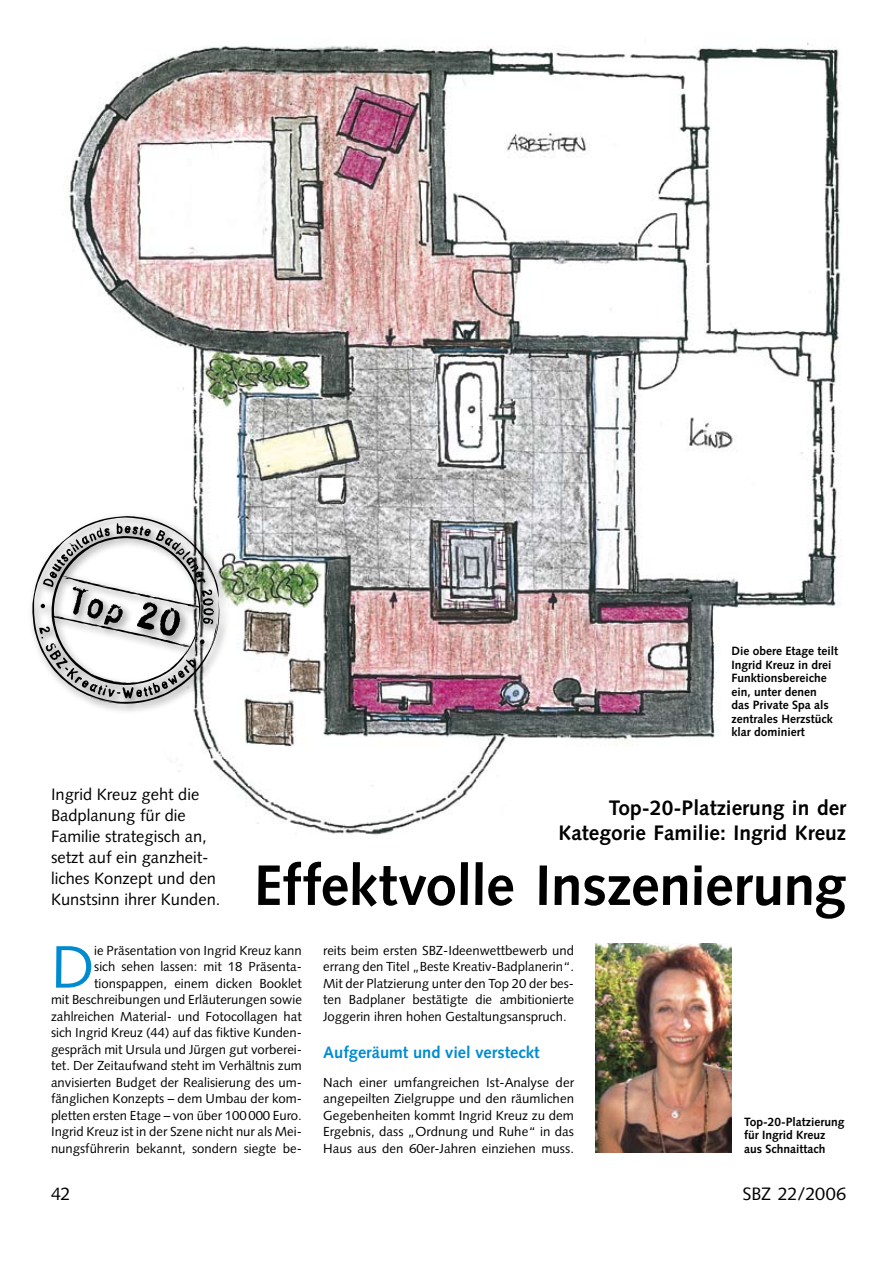
<style>
.page{position:relative;width:893px;height:1263px;background:#fff}
.page>*{position:absolute;margin:0;border:0;box-sizing:border-box;transform-origin:0 0}
.t1{font:59.85px "Syntax LT Std";color:#008bd0}
.t2{font:700 57px "Syntax LT Std";letter-spacing:-.01em;color:#000}
.t3{font:700 21px/25.5px "Syntax LT Std";color:#000;text-align:right}
.t4{font:18px "Syntax LT Std";letter-spacing:-.005em;color:#000}
.t5{font:16.5px/21px "Syntax LT Std";color:#000}
.t6{font:700 16.5px "Syntax LT Std";color:#008bd0}
.t7{font:13.2px/16.5px "Syntax LT Std";color:#000;text-align:justify}
.t8{font:700 12px/13.5px "Syntax LT Std";color:#000}
</style>
<div class="page">
<img style="left:65px;top:42px;width:777px;height:793px">
<img style="left:65px;top:509px;width:168px;height:209px">
<img style="left:65px;top:704px;width:144px;height:8px">
<img style="left:220px;top:516px;width:8px;height:122px">
<svg style="left:31px;top:516px;width:189px;height:188px"></svg>
<img style="left:595px;top:943px;width:136px;height:210px">
<p class="t5" style="left:51px;top:784px;width:171px">Ingrid Kreuz geht die<br>Badplanung für die<br>Familie strategisch an, setzt auf ein ganzheit&shy;liches Konzept und den<br>Kunstsinn ihrer Kunden.</p>
<p class="t8" style="left:731px;top:644px;width:108px">Die obere Etage teilt<br>Ingrid Kreuz in drei<br>Funktionsbereiche ein, unter denen<br>das Private Spa als zentrales Herzstück klar dominiert</p>
<h3 class="t3" style="left:559px;top:795px;width:289px">Top-20-Platzierung in der<br>Kategorie Familie: Ingrid Kreuz</h3>
<h2 class="t2" style="left:254px;top:853px;width:594px">Effektvolle Inszenierung</h2>
<p class="t7" style="left:51px;top:942px;width:252px;text-align:right">ie Präsentation von Ingrid Kreuz kann<br>sich sehen lassen: mit 18 Präsenta&shy;tionspappen, einem dicken Booklet<br>mit Beschreibungen und Erläuterungen sowie zahlreichen Material- und Fotocollagen hat sich Ingrid Kreuz (44) auf das fiktive Kunden&shy;gespräch mit Ursula und Jürgen gut vorberei&shy;tet. Der Zeitaufwand steht im Verhältnis zum anvisierten Budget der Realisierung des um&shy;fänglichen Konzepts – dem Umbau der kom&shy;pletten ersten Etage – von über 100000 Euro.<br>Ingrid Kreuz ist in der Szene nicht nur als Mei&shy;nungsführerin bekannt, sondern siegte be-</p>
<p class="t7" style="left:323px;top:942px;width:252px">reits beim ersten SBZ-Ideenwettbewerb und errang den Titel „Beste Kreativ-Badplanerin“.<br>Mit der Platzierung unter den Top 20 der bes&shy;ten Badplaner bestätigte die ambitionierte Joggerin ihren hohen Gestaltungsanspruch.</p>
<h1 class="t1" style="left:51px;top:931px;width:45px">D</h1>
<p class="t6" style="left:323px;top:1043px;width:218px">Aufgeräumt und viel versteckt</p>
<p class="t7" style="left:323px;top:1074px;width:252px">Nach einer umfangreichen Ist-Analyse der angepeilten Zielgruppe und den räumlichen Gegebenheiten kommt Ingrid Kreuz zu dem Ergebnis, dass „Ordnung und Ruhe“ in das Haus aus den 60er-Jahren einziehen muss.</p>
<p class="t8" style="left:744px;top:1115px;width:102px">Top-20-Platzierung für Ingrid Kreuz aus Schnaittach</p>
<h3 class="t4" style="left:51px;top:1183px;width:21px">42</h3>
<h3 class="t4" style="left:742px;top:1183px;width:105px">SBZ 22/2006</h3>
</div>
